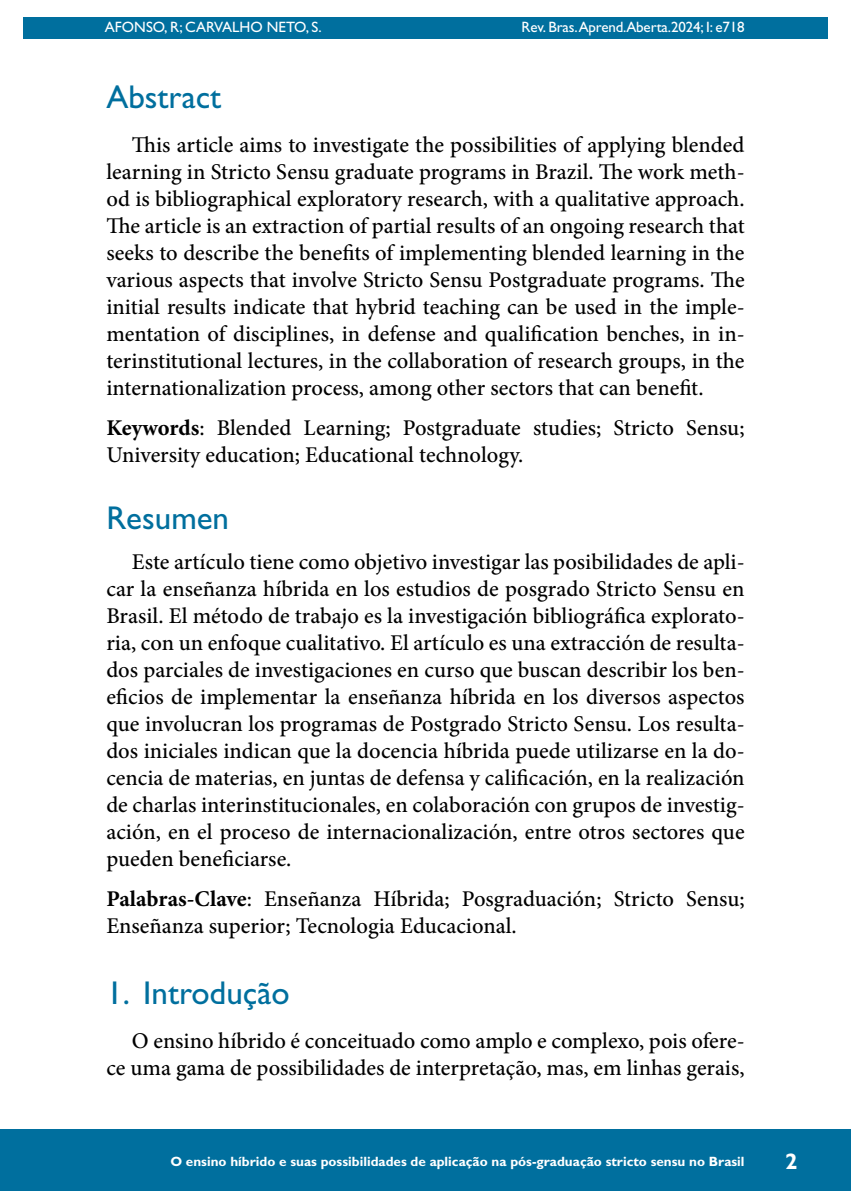
<style>
.page{position:relative;width:851px;height:1191px;background:#fff}
.page>*{position:absolute;margin:0;border:0;box-sizing:border-box;transform-origin:0 0}
.t1{font:33px "Gill Sans Std";color:#006f9e}
.t2{font:500 22.5px/27px "Minion Pro";color:#000;text-align:justify}
.t3{font:700 22.5px "Gill Sans Std";color:#fff}
.t4{font:15px "Gill Sans Std";letter-spacing:-.01em;color:#fff}
.t5{font:700 13.5px "Gill Sans Std";color:#fff}
.s1{font-weight:700}
</style>
<div class="page">
<hr style="left:104px;top:0;width:1px;height:467px;background:#006f9e">
<div style="left:23px;top:17px;width:804px;height:21px;background:#006f9e"></div>
<div style="left:0;top:1129px;width:850px;height:62px;background:#006f9e"></div>
<p class="t4" style="left:105px;top:18px;width:218px">AFONSO, R; CARVALHO NETO, S.</p>
<p class="t4" style="left:521px;top:18px;width:224px">Rev. Bras.Aprend.Aberta.2024; I: e718</p>
<h1 class="t1" style="left:106px;top:78px;width:116px">Abstract</h1>
<p class="t2" style="left:106px;top:131px;width:639px;text-indent:26px">This article aims to investigate the possibilities of applying blended learning in Stricto Sensu graduate programs in Brazil. The work meth&shy;od is bibliographical exploratory research, with a qualitative approach.<br>The article is an extraction of partial results of an ongoing research that seeks to describe the benefits of implementing blended learning in the various aspects that involve Stricto Sensu Postgraduate programs. The initial results indicate that hybrid teaching can be used in the imple&shy;mentation of disciplines, in defense and qualification benches, in in&shy;terinstitutional lectures, in the collaboration of research groups, in the internationalization process, among other sectors that can benefit.</p>
<p class="t2" style="left:106px;top:414px;width:639px"><span class="s1">Keywords</span>: Blended Learning; Postgraduate studies; Stricto Sensu;<br>University education; Educational technology.</p>
<h1 class="t1" style="left:106px;top:499px;width:124px">Resumen</h1>
<p class="t2" style="left:106px;top:548px;width:639px;text-indent:26px">Este artículo tiene como objetivo investigar las posibilidades de apli&shy;car la enseñanza híbrida en los estudios de posgrado Stricto Sensu en Brasil. El método de trabajo es la investigación bibliográfica explorato&shy;ria, con un enfoque cualitativo. El artículo es una extracción de resulta&shy;dos parciales de investigaciones en curso que buscan describir los ben&shy;eficios de implementar la enseñanza híbrida en los diversos aspectos que involucran los programas de Postgrado Stricto Sensu. Los resulta&shy;dos iniciales indican que la docencia híbrida puede utilizarse en la do&shy;cencia de materias, en juntas de defensa y calificación, en la realización de charlas interinstitucionales, en colaboración con grupos de investig&shy;ación, en el proceso de internacionalización, entre otros sectores que pueden beneficiarse.</p>
<p class="t2" style="left:106px;top:885px;width:639px"><span class="s1">Palabras-Clave</span>: Enseñanza Híbrida; Posgraduación; Stricto Sensu;<br>Enseñanza superior; Tecnologia Educacional.</p>
<h1 class="t1" style="left:106px;top:974px;width:185px">1. Introdução</h1>
<p class="t2" style="left:106px;top:1027px;width:639px;text-align:right">O ensino híbrido é conceituado como amplo e complexo, pois ofere-<br>ce uma gama de possibilidades de interpretação, mas, em linhas gerais,</p>
<p class="t5" style="left:170px;top:1153px;width:575px">O ensino híbrido e suas possibilidades de aplicação na pós-graduação stricto sensu no Brasil</p>
<p class="t3" style="left:785px;top:1148px;width:14px">2</p>
</div>
